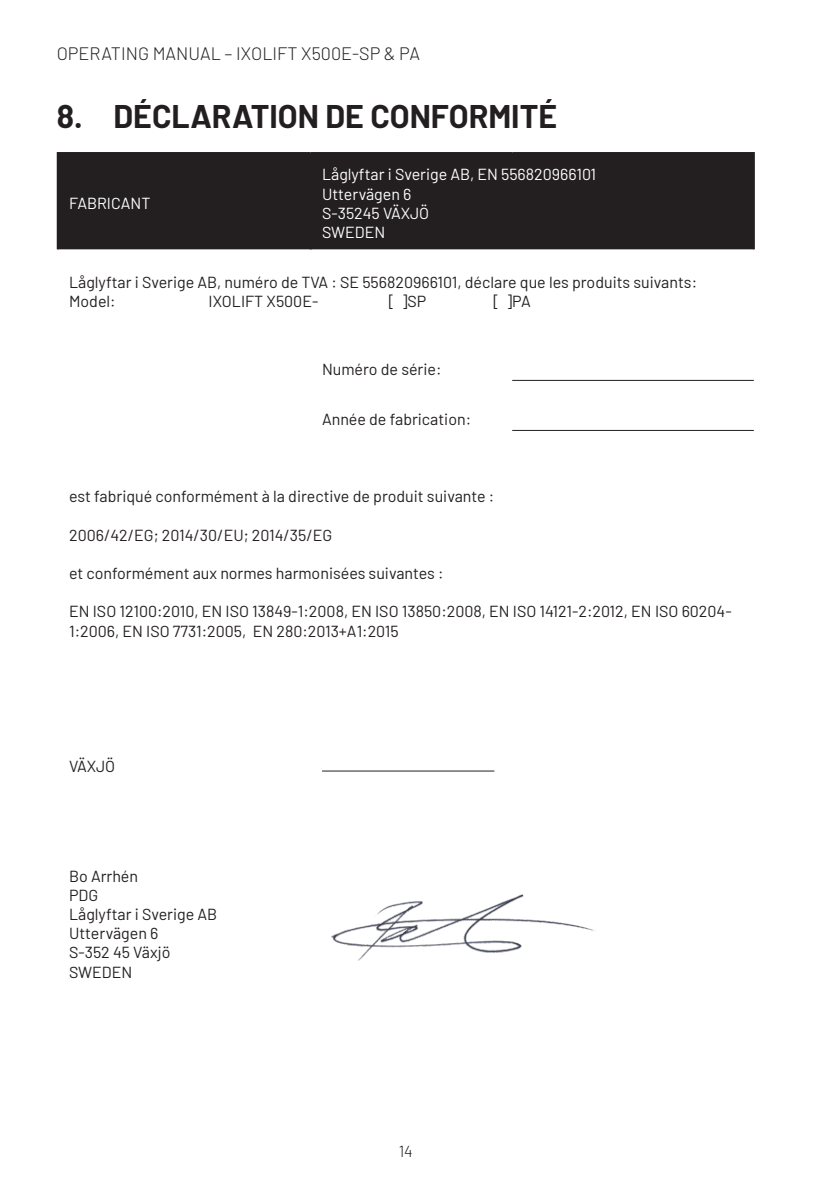
<style>
.page{position:relative;width:840px;height:1191px;background:#fff}
.page>*{position:absolute;margin:0;border:0;box-sizing:border-box;transform-origin:0 0}
.Main_Header{font:700 32px "Barlow";color:#231f20}
.t1{font:300 18px "Barlow";color:#231f20}
.t2{font:16px/19.2px "Barlow";color:#231f20}
.t3{font:16px/19.2px "Barlow";color:#fff}
.t4{font:300 16px "Barlow";color:#231f20}
</style>
<div class="page">
<div style="left:59px;top:154px;width:693px;height:95px;background:#231f20"></div>
<hr style="left:57px;top:152px;width:253px;height:2px;background:#231f20">
<hr style="left:57px;top:154px;width:2px;height:95px;background:#231f20">
<hr style="left:310px;top:152px;width:202px;height:2px;background:#231f20">
<hr style="left:309px;top:154px;width:2px;height:95px;background:#231f20">
<hr style="left:512px;top:152px;width:242px;height:2px;background:#231f20">
<hr style="left:752px;top:154px;width:2px;height:95px;background:#231f20">
<hr style="left:512px;top:380px;width:241px;height:1px;background:#231f20">
<hr style="left:512px;top:430px;width:241px;height:1px;background:#231f20">
<hr style="left:322px;top:770px;width:172px;height:1px;background:#231f20">
<img style="left:331px;top:894px;width:265px;height:67px">
<p class="t1" style="left:57px;top:40px;width:365px">OPERATING MANUAL – IXOLIFT X500E-SP &amp; PA</p>
<p class="Main_Header" style="left:57px;top:93px;width:501px">8. DÉCLARATION DE CONFORMITÉ</p>
<p class="t3" style="left:322px;top:164px;width:275px">Låglyftar i Sverige AB, EN 556820966101<br>Uttervägen 6<br>S-35245 VÄXJÖ<br>SWEDEN</p>
<p class="t2" style="left:69px;top:271px;width:629px">Låglyftar i Sverige AB, numéro de TVA : SE 556820966101, déclare que les produits suivants:</p>
<p class="t2" style="left:69px;top:291px;width:48px">Model:</p>
<p class="t2" style="left:208px;top:291px;width:111px">IXOLIFT X500E-</p>
<p class="t2" style="left:388px;top:291px;width:39px">[ ]SP</p>
<p class="t2" style="left:493px;top:291px;width:39px">[ ]PA</p>
<p class="t3" style="left:69px;top:193px;width:83px">FABRICANT</p>
<p class="t2" style="left:322px;top:358px;width:121px">Numéro de série:</p>
<p class="t2" style="left:322px;top:408px;width:150px">Année de fabrication:</p>
<p class="t2" style="left:69px;top:485px;width:426px">est fabriqué conformément à la directive de produit suivante :</p>
<p class="t2" style="left:69px;top:524px;width:264px">2006/42/EG; 2014/30/EU; 2014/35/EG</p>
<p class="t2" style="left:69px;top:562px;width:376px">et conformément aux normes harmonisées suivantes :</p>
<p class="t2" style="left:69px;top:601px;width:663px">EN ISO 12100:2010, EN ISO 13849-1:2008, EN ISO 13850:2008, EN ISO 14121-2:2012, EN ISO 60204-<br>1:2006, EN ISO 7731:2005, EN 280:2013+A1:2015</p>
<p class="t2" style="left:69px;top:755px;width:47px">VÄXJÖ</p>
<p class="t2" style="left:69px;top:865px;width:70px">Bo Arrhén</p>
<p class="t2" style="left:69px;top:884px;width:31px">PDG</p>
<p class="t2" style="left:69px;top:903px;width:149px">Låglyftar i Sverige AB</p>
<p class="t2" style="left:69px;top:922px;width:91px">Uttervägen 6</p>
<p class="t2" style="left:69px;top:941px;width:103px">S-352 45 Växjö</p>
<p class="t2" style="left:69px;top:961px;width:65px">SWEDEN</p>
<p class="t4" style="left:398px;top:1139px;width:16px">14</p>
</div>
